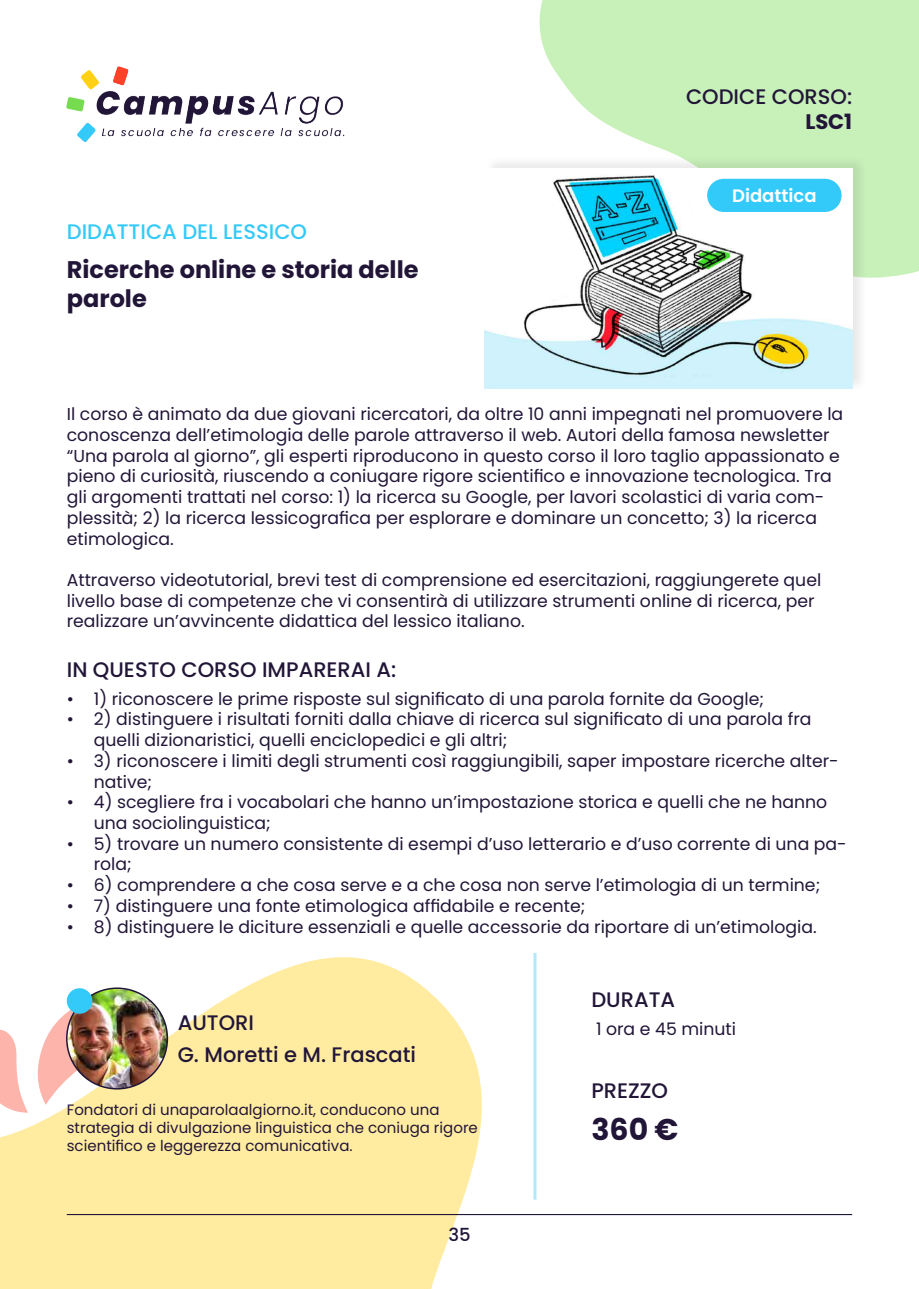
<style>
.page{position:relative;width:919px;height:1289px;background:#fff}
.page>*{position:absolute;margin:0;border:0;box-sizing:border-box;transform-origin:0 0}
.t1{font:700 30px "Poppins";color:#221638}
.t2{font:700 24px/28.8px "Poppins";color:#221638}
.t3{font:500 21px "Poppins";color:#221638}
.t4{font:500 21px "Poppins";color:#33caf9}
.t5{font:700 21px "Poppins";color:#221638}
.t6{font:600 18px "Poppins";color:#fff}
.t7{font:500 18px "Poppins";color:#221638}
.t8{font:17.25px/20.7px "Poppins";color:#221638}
.t9{font:15px/18px "Poppins";color:#221638}
</style>
<div class="page">
<svg style="left:0;top:957px;width:500px;height:331px;fill:#ffeca1"></svg>
<svg style="left:539px;top:0;width:379px;height:278px;background:#ccf1bf"></svg>
<hr style="left:67px;top:1213px;width:785px;height:2px;background:#221638">
<img style="left:67px;top:67px;width:278px;height:75px">
<div style="left:484px;top:156px;width:383px;height:236px;background:#231f20;opacity:.1"></div>
<img style="left:485px;top:168px;width:367px;height:220px">
<div style="left:707px;top:179px;width:134px;height:33px;background:#33caf9;border-radius:17px"></div>
<img style="left:67px;top:988px;width:100px;height:100px;border-radius:50px">
<div style="left:66px;top:987px;width:102px;height:102px;border:2px solid #221638;border-radius:50%"></div>
<div style="left:67px;top:988px;width:25px;height:25px;background:#33caf9;border-radius:50%"></div>
<hr style="left:533px;top:952px;width:3px;height:247px;background:#33caf9">
<p class="t3" style="left:686px;top:84px;width:168px">CODICE CORSO:</p>
<p class="t5" style="left:805px;top:110px;width:48px">LSC1</p>
<p class="t4" style="left:67px;top:220px;width:242px">DIDATTICA DEL LESSICO</p>
<h2 class="t2" style="left:67px;top:255px;width:353px">Ricerche online e storia delle parole</h2>
<p class="t6" style="left:732px;top:185px;width:86px">Didattica</p>
<p class="t8" style="left:67px;top:404px;width:778px">Il corso è animato da due giovani ricercatori, da oltre 10 anni impegnati nel promuovere la conoscenza dell’etimologia delle parole attraverso il web. Autori della famosa newsletter “Una parola al giorno”, gli esperti riproducono in questo corso il loro taglio appassionato e pieno di curiosità, riuscendo a coniugare rigore scientifico e innovazione tecnologica. Tra gli argomenti trattati nel corso: 1) la ricerca su Google, per lavori scolastici di varia com&shy;plessità; 2) la ricerca lessicografica per esplorare e dominare un concetto; 3) la ricerca etimologica.</p>
<p class="t8" style="left:67px;top:569px;width:756px">Attraverso videotutorial, brevi test di comprensione ed esercitazioni, raggiungerete quel livello base di competenze che vi consentirà di utilizzare strumenti online di ricerca, per realizzare un’avvincente didattica del lessico italiano.</p>
<p class="t3" style="left:67px;top:657px;width:331px">IN QUESTO CORSO IMPARERAI A:</p>
<p class="t8" style="left:67px;top:688px;width:698px">• 1) riconoscere le prime risposte sul significato di una parola fornite da Google;</p>
<p class="t8" style="left:94px;top:709px;width:719px;text-indent:-27px">• 2) distinguere i risultati forniti dalla chiave di ricerca sul significato di una parola fra quelli dizionaristici, quelli enciclopedici e gli altri;</p>
<p class="t8" style="left:94px;top:750px;width:746px;text-indent:-27px">• 3) riconoscere i limiti degli strumenti così raggiungibili, saper impostare ricerche alter&shy;native;</p>
<p class="t8" style="left:94px;top:792px;width:734px;text-indent:-27px">• 4) scegliere fra i vocabolari che hanno un’impostazione storica e quelli che ne hanno una sociolinguistica;</p>
<p class="t8" style="left:94px;top:833px;width:754px;text-indent:-27px">• 5) trovare un numero consistente di esempi d’uso letterario e d’uso corrente di una pa&shy;rola;</p>
<p class="t8" style="left:67px;top:874px;width:754px">• 6) comprendere a che cosa serve e a che cosa non serve l’etimologia di un termine;</p>
<p class="t8" style="left:67px;top:895px;width:520px">• 7) distinguere una fonte etimologica affidabile e recente;</p>
<p class="t8" style="left:67px;top:916px;width:751px">• 8) distinguere le diciture essenziali e quelle accessorie da riportare di un’etimologia.</p>
<p class="t3" style="left:178px;top:1010px;width:78px">AUTORI</p>
<p class="t3" style="left:178px;top:1042px;width:240px">G. Moretti e M. Frascati</p>
<p class="t9" style="left:67px;top:1100px;width:412px">Fondatori di unaparolaalgiorno.it, conducono una strategia di divulgazione linguistica che coniuga rigore scientifico e leggerezza comunicativa.</p>
<p class="t7" style="left:448px;top:1224px;width:24px">35</p>
<p class="t3" style="left:591px;top:987px;width:85px">DURATA</p>
<p class="t8" style="left:596px;top:1018px;width:142px">1 ora e 45 minuti</p>
<p class="t3" style="left:591px;top:1078px;width:78px">PREZZO</p>
<h1 class="t1" style="left:591px;top:1111px;width:89px">360 €</h1>
</div>
